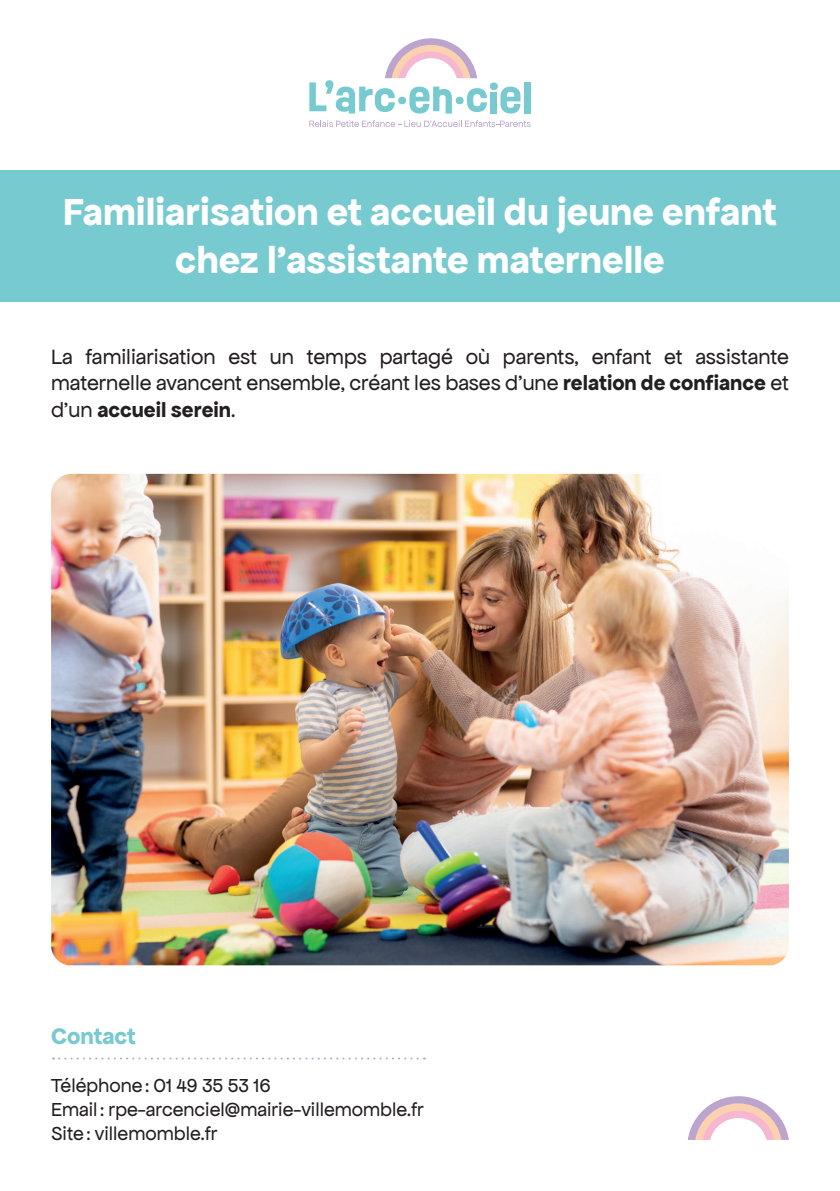
<style>
.page{position:relative;width:840px;height:1191px;background:#fff}
.page>*{position:absolute;margin:0;border:0;box-sizing:border-box;transform-origin:0 0}
.t1{font:700 40px/48px "Apfel Grotezk";color:#fff;text-align:center}
.t2{font:700 24px "Apfel Grotezk";color:#77cacf}
.t3{font:22px/26.4px "Apfel Grotezk";color:#231f20;text-align:justify}
.t4{font:20px/24px "Apfel Grotezk";color:#231f20}
.s1{font-weight:700}
</style>
<div class="page">
<div style="left:0;top:170px;width:839px;height:131px;background:#77cacf"></div>
<div style="left:489px;top:82px;width:8px;height:8px;background:#77cacf;border-radius:50%"></div>
<div style="left:490px;top:92px;width:6px;height:21px;background:#77cacf"></div>
<svg style="left:500px;top:87px;width:20px;height:26px"></svg>
<div style="left:524px;top:82px;width:6px;height:31px;background:#77cacf"></div>
<svg style="left:309px;top:120px;width:221px;height:7px"></svg>
<svg style="left:309px;top:38px;width:177px;height:75px"></svg>
<svg style="left:687px;top:1096px;width:101px;height:44px"></svg>
<img style="left:51px;top:474px;width:737px;height:491px">
<svg style="left:53px;top:1057px;width:371px;height:2px"></svg>
<h1 class="t1" style="left:63px;top:188px;width:715px">Familiarisation et accueil du jeune enfant chez l’assistante maternelle</h1>
<p class="t3" style="left:51px;top:344px;width:739px">La familiarisation est un temps partagé où parents, enfant et assistante maternelle avancent ensemble, créant les bases d’une <span class="s1">relation de confiance</span> et d’un <span class="s1">accueil serein</span>.</p>
<p class="t2" style="left:51px;top:1022px;width:86px">Contact</p>
<p class="t4" style="left:51px;top:1073px;width:374px">Téléphone: 01 49 35 53 16<br>Email : rpe-arcenciel@mairie-villemomble.fr<br>Site: villemomble.fr</p>
</div>
